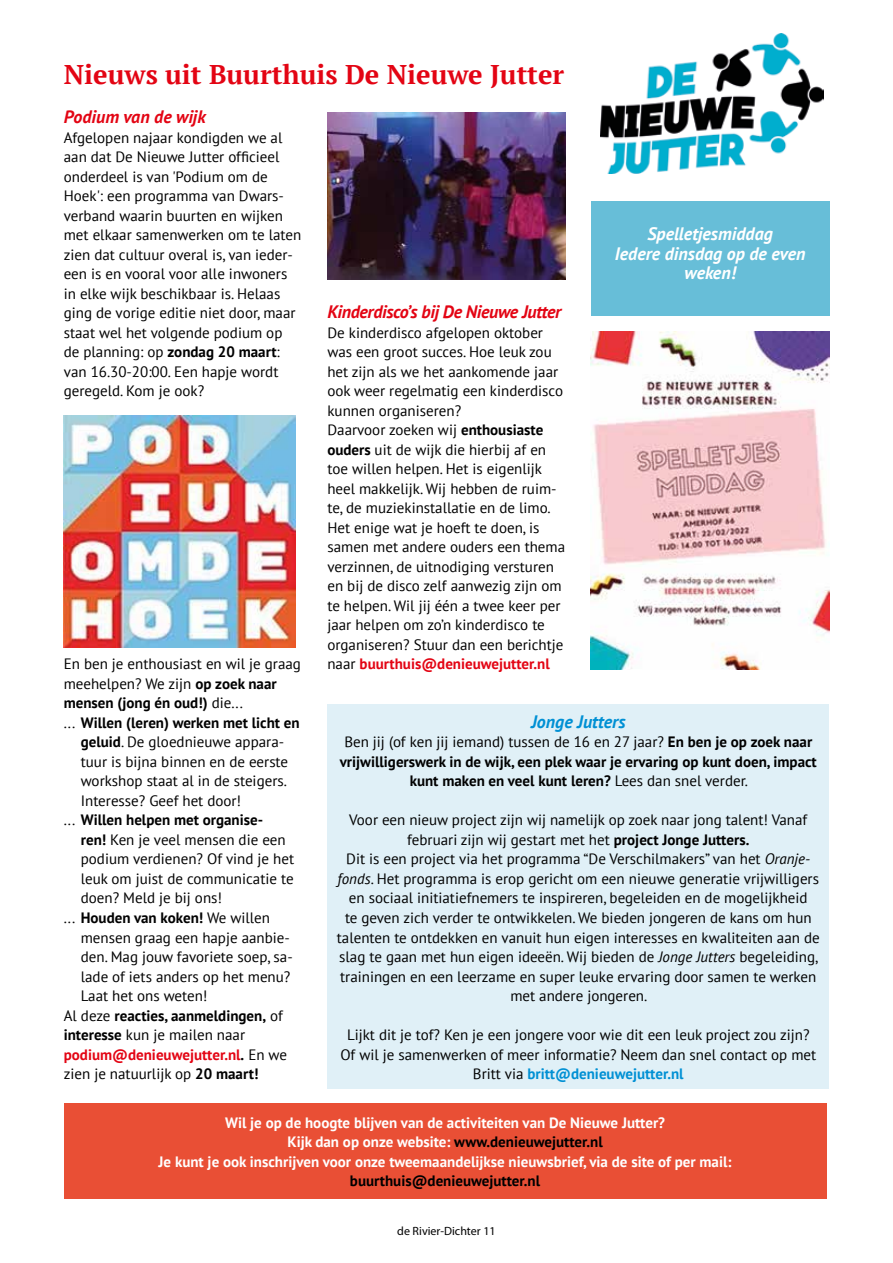
<style>
.page{position:relative;width:893px;height:1263px;background:#fff}
.page>*{position:absolute;margin:0;border:0;box-sizing:border-box;transform-origin:0 0}
.t1{font:700 27px "PT Serif";color:#e30413}
.t2{font:italic 700 18px/19.5px "PT Sans";color:#fff;text-align:center}
.t3{font:italic 700 18px "PT Sans";letter-spacing:-.02em;color:#e30413}
.t4{font:italic 700 18px "PT Sans";color:#e30413}
.t5{font:italic 700 18px "PT Sans";color:#0090d4}
.t6{font:15px/19.5px "PT Sans";color:#000}
.t7{font:700 15px/19.5px "PT Sans";color:#000;text-align:center}
.t8{font:700 15px/19.5px "PT Sans";color:#fff;text-align:center}
.t9{font:700 15px "PT Sans";color:#e30413}
.t10{font:12px "Myriad Pro";color:#000}
.s1{font-weight:700}
.s2{font-weight:400}
.s3{color:#000}
.s4{font-weight:400;color:#000}
.s5{font-weight:700;color:#e30413}
.s6{font-style:italic}
.s7{font-weight:700;color:#0090d4}
</style>
<div class="page">
<img style="left:591px;top:332px;width:238px;height:337px">
<img style="left:327px;top:112px;width:239px;height:167px">
<img style="left:600px;top:34px;width:224px;height:140px">
<div style="left:64px;top:1103px;width:762px;height:96px;background:#e94f35"></div>
<img style="left:64px;top:416px;width:231px;height:231px">
<div style="left:327px;top:704px;width:502px;height:384px;background:#e0f0f7"></div>
<div style="left:591px;top:201px;width:238px;height:115px;background:#67bed8"></div>
<h1 class="t1" style="left:64px;top:57px;width:502px">Nieuws uit Buurthuis De Nieuwe Jutter</h1>
<p class="t4" style="left:64px;top:105px;width:143px">Podium van de wijk</p>
<p class="t6" style="left:64px;top:128px;width:239px">Afgelopen najaar kondigden we al aan dat De Nieuwe Jutter officieel onderdeel is van 'Podium om de<br>Hoek': een programma van Dwars&shy;verband waarin buurten en wijken met elkaar samenwerken om te laten zien dat cultuur overal is, van ieder&shy;een is en vooral voor alle inwoners in elke wijk beschikbaar is. Helaas ging de vorige editie niet door, maar staat wel het volgende podium op de planning: op <span class="s1">zondag 20 maart</span>: van 16.30-20:00. Een hapje wordt geregeld. Kom je ook?</p>
<p class="t6" style="left:64px;top:654px;width:239px">En ben je enthousiast en wil je graag</p>
<p class="t6" style="left:64px;top:674px;width:214px">meehelpen? We zijn <span class="s1">op zoek naar</span></p>
<p class="t7" style="left:64px;top:693px;width:181px">mensen (jong én oud!) <span class="s2">die...</span></p>
<p class="t7" style="left:64px;top:713px;width:237px"><span class="s2">...</span> Willen (leren) werken met licht en</p>
<p class="t6" style="left:81px;top:732px;width:205px"><span class="s1">geluid</span>. De gloednieuwe appara-</p>
<p class="t6" style="left:81px;top:752px;width:209px">tuur is bijna binnen en de eerste</p>
<p class="t6" style="left:81px;top:771px;width:208px">workshop staat al in de steigers.</p>
<p class="t6" style="left:81px;top:791px;width:162px">Interesse? Geef het door!</p>
<p class="t7" style="left:64px;top:810px;width:201px"><span class="s2">...</span> Willen helpen met organise-</p>
<p class="t6" style="left:81px;top:830px;width:206px"><span class="s1">ren!</span> Ken je veel mensen die een</p>
<p class="t6" style="left:81px;top:849px;width:215px">podium verdienen? Of vind je het</p>
<p class="t6" style="left:81px;top:869px;width:214px">leuk om juist de communicatie te</p>
<p class="t6" style="left:81px;top:888px;width:143px">doen? Meld je bij ons!</p>
<p class="t7" style="left:64px;top:908px;width:208px"><span class="s2">...</span> Houden van koken! <span class="s2">We willen</span></p>
<p class="t6" style="left:81px;top:927px;width:211px">mensen graag een hapje aanbie-</p>
<p class="t6" style="left:81px;top:947px;width:213px">den. Mag jouw favoriete soep, sa-</p>
<p class="t6" style="left:81px;top:966px;width:211px">lade of iets anders op het menu?</p>
<p class="t6" style="left:81px;top:986px;width:128px">Laat het ons weten!</p>
<p class="t7" style="left:64px;top:1005px;width:221px"><span class="s2">Al deze</span> reacties, aanmeldingen, <span class="s2">of</span></p>
<p class="t6" style="left:64px;top:1025px;width:183px"><span class="s1">interesse</span> kun je mailen naar</p>
<p class="t9" style="left:64px;top:1044px;width:225px">podium@denieuwejutter.nl<span class="s3">.</span> <span class="s4">En we</span></p>
<p class="t6" style="left:64px;top:1064px;width:196px">zien je natuurlijk op <span class="s1">20 maart!</span></p>
<p class="t3" style="left:327px;top:300px;width:236px">Kinderdisco’s bij De Nieuwe Jutter</p>
<p class="t6" style="left:327px;top:323px;width:239px">De kinderdisco afgelopen oktober was een groot succes. Hoe leuk zou het zijn als we het aankomende jaar ook weer regelmatig een kinderdisco kunnen organiseren?<br>Daarvoor zoeken wij <span class="s1">enthousiaste ouders</span> uit de wijk die hierbij af en toe willen helpen. Het is eigenlijk heel makkelijk. Wij hebben de ruim&shy;te, de muziekinstallatie en de limo.<br>Het enige wat je hoeft te doen, is samen met andere ouders een thema verzinnen, de uitnodiging versturen en bij de disco zelf aanwezig zijn om te helpen. Wil jij één a twee keer per jaar helpen om zo’n kinderdisco te organiseren? Stuur dan een berichtje naar <span class="s5">buurthuis@denieuwejutter.nl</span></p>
<p class="t2" style="left:615px;top:224px;width:192px">Spelletjesmiddag<br>Iedere dinsdag op de even weken!</p>
<p class="t5" style="left:531px;top:710px;width:96px">Jonge Jutters</p>
<p class="t7" style="left:340px;top:732px;width:478px"><span class="s2">Ben jij (of ken jij iemand) tussen de 16 en 27 jaar?</span> En ben je op zoek naar vrijwilligerswerk in de wijk, een plek waar je ervaring op kunt doen, impact kunt maken en veel kunt leren? <span class="s2">Lees dan snel verder.</span></p>
<p class="t6" style="left:337px;top:810px;width:484px;text-align:center">Voor een nieuw project zijn wij namelijk op zoek naar jong talent! Vanaf februari zijn wij gestart met het <span class="s1">project Jonge Jutters.<br></span>Dit is een project via het programma “De Verschilmakers” van het <span class="s6">Oranje&shy;fonds</span>. Het programma is erop gericht om een nieuwe generatie vrijwilligers en sociaal initiatiefnemers te inspireren, begeleiden en de mogelijkheid<br>te geven zich verder te ontwikkelen. We bieden jongeren de kans om hun talenten te ontdekken en vanuit hun eigen interesses en kwaliteiten aan de slag te gaan met hun eigen ideeën. Wij bieden de <span class="s6">Jonge Jutters</span> begeleiding, trainingen en een leerzame en super leuke ervaring door samen te werken met andere jongeren.</p>
<p class="t6" style="left:340px;top:1025px;width:477px;text-align:center">Lijkt dit je tof? Ken je een jongere voor wie dit een leuk project zou zijn?<br>Of wil je samenwerken of meer informatie? Neem dan snel contact op met<br>Britt via <span class="s7">britt@denieuwejutter.nl</span></p>
<p class="t8" style="left:159px;top:1112px;width:574px">Wil je op de hoogte blijven van de activiteiten van De Nieuwe Jutter?<br>Kijk dan op onze website: <span class="s3">www.denieuwejutter.nl<br></span>Je kunt je ook inschrijven voor onze tweemaandelijkse nieuwsbrief, via de site of per mail:</p>
<p class="t7" style="left:350px;top:1171px;width:192px">buurthuis@denieuwejutter.nl</p>
<p class="t10" style="left:397px;top:1223px;width:100px">de Rivier-Dichter 11</p>
</div>
